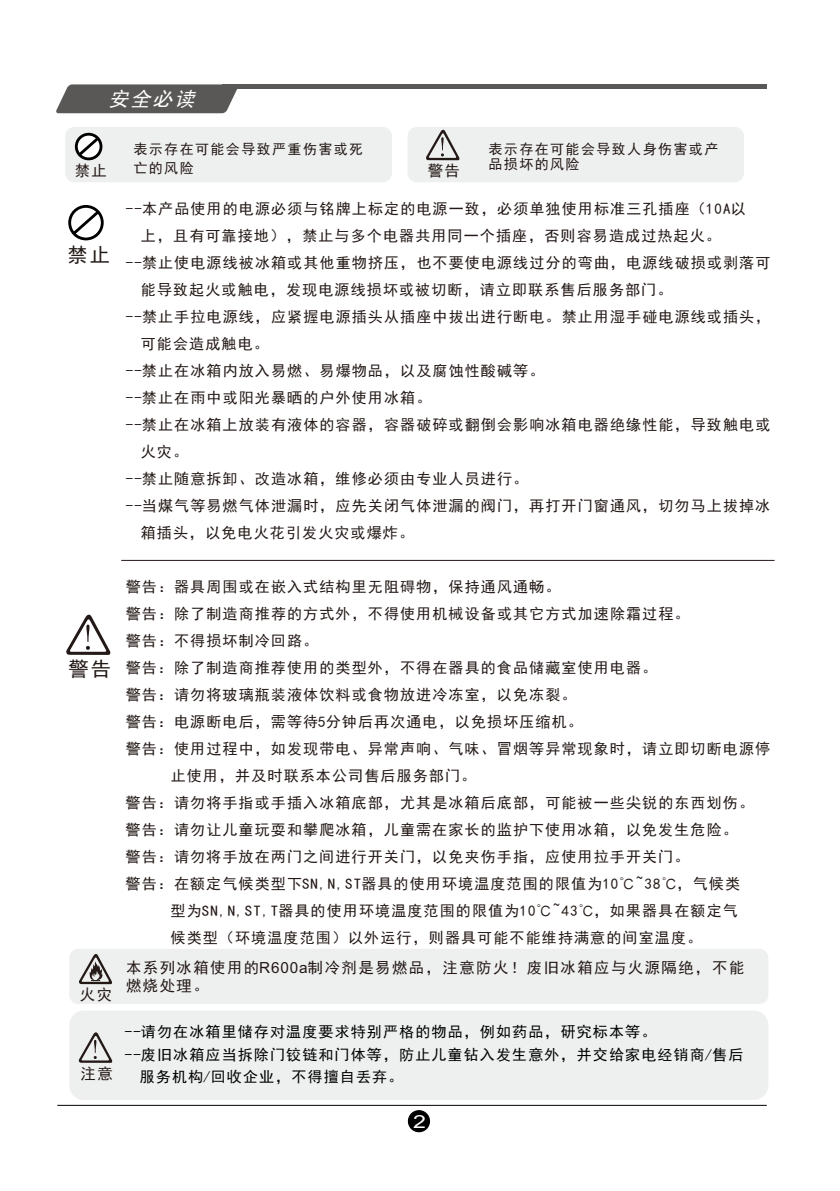
<style>
.page{position:relative;width:840px;height:1191px;background:#fff}
.page>*{position:absolute;margin:0;border:0;box-sizing:border-box;transform-origin:0 0}
.t1{font:20.2px "Sim Hei";color:#231916}
.t2{font:italic 20px "Sim Hei";color:#fff}
.t3{font:18px "Arial";color:#fff;scale:1.29 1}
.t4{font:15.4px/18px "Sim Hei";letter-spacing:.1em;color:#231916}
.t5{font:15px "Sim Hei";letter-spacing:.075em;color:#231916}
.t6{font:15px/22.4px "Sim Hei";letter-spacing:.075em;color:#000}
.t7{font:14px/19.8px "Sim Hei";letter-spacing:.1em;color:#231916}
.s1{font-family:"Arial"}
</style>
<div class="page">
<div style="left:407px;top:127px;width:336px;height:55px;background:#eeefef;border-radius:9px"></div>
<div style="left:69px;top:948px;width:698px;height:56px;background:#eeefef;border-radius:9px"></div>
<div style="left:65px;top:127px;width:327px;height:55px;background:#eeefef;border-radius:9px"></div>
<hr style="left:57px;top:1105px;width:709px;height:1px;background:#000">
<div style="left:407px;top:1110px;width:23px;height:22px;background:#000;border:1px solid #000;border-radius:50%"></div>
<div style="left:222px;top:84px;width:543px;height:5px;background:#595857"></div>
<svg style="left:56px;top:84px;width:181px;height:29px;background:#656463"></svg>
<svg style="left:79px;top:954px;width:33px;height:30px"></svg>
<svg style="left:426px;top:129px;width:33px;height:31px"></svg>
<svg style="left:66px;top:614px;width:45px;height:41px"></svg>
<svg style="left:75px;top:133px;width:27px;height:27px"></svg>
<svg style="left:75px;top:134px;width:27px;height:25px"></svg>
<svg style="left:68px;top:205px;width:36px;height:35px"></svg>
<svg style="left:70px;top:208px;width:32px;height:29px"></svg>
<div style="left:69px;top:1010px;width:698px;height:90px;background:#eeefef;border-radius:15px"></div>
<svg style="left:78px;top:1032px;width:34px;height:30px"></svg>
<hr style="left:121px;top:560px;width:653px;height:1px;background:#231916">
<h2 class="t2" style="left:108px;top:89px;width:93px">安全必读</h2>
<p class="t4" style="left:75px;top:162px;width:34px">禁止</p>
<p class="t7" style="left:133px;top:139px;width:231px">表示存在可能会导致严重伤害或死亡的风险</p>
<p class="t4" style="left:427px;top:162px;width:34px">警告</p>
<p class="t7" style="left:488px;top:141px;width:231px;line-height:15.4px">表示存在可能会导致人身伤害或产品损坏的风险</p>
<h1 class="t1" style="left:68px;top:244px;width:44px">禁止</h1>
<h1 class="t1" style="left:68px;top:658px;width:44px">警告</h1>
<p class="t4" style="left:80px;top:985px;width:34px">火灾</p>
<p class="t5" style="left:126px;top:201px;width:621px">--本产品使用的电源必须与铭牌上标定的电源一致，必须单独使用标准三孔插座（10A以</p>
<p class="t5" style="left:141px;top:228px;width:581px">上，且有可靠接地），禁止与多个电器共用同一个插座，否则容易造成过热起火。</p>
<p class="t5" style="left:126px;top:255px;width:645px">--禁止使电源线被冰箱或其他重物挤压，也不要使电源线过分的弯曲，电源线破损或剥落可</p>
<p class="t5" style="left:141px;top:282px;width:532px">能导致起火或触电，发现电源线损坏或被切断，请立即联系售后服务部门。</p>
<p class="t5" style="left:126px;top:309px;width:645px">--禁止手拉电源线，应紧握电源插头从插座中拔出进行断电。禁止用湿手碰电源线或插头，</p>
<p class="t5" style="left:141px;top:336px;width:129px">可能会造成触电。</p>
<p class="t5" style="left:126px;top:363px;width:420px">--禁止在冰箱内放入易燃、易爆物品，以及腐蚀性酸碱等。</p>
<p class="t5" style="left:126px;top:390px;width:307px">--禁止在雨中或阳光暴晒的户外使用冰箱。</p>
<p class="t5" style="left:126px;top:417px;width:645px">--禁止在冰箱上放装有液体的容器，容器破碎或翻倒会影响冰箱电器绝缘性能，导致触电或</p>
<p class="t5" style="left:141px;top:444px;width:49px">火灾。</p>
<p class="t5" style="left:126px;top:471px;width:403px">--禁止随意拆卸、改造冰箱，维修必须由专业人员进行。</p>
<p class="t5" style="left:126px;top:498px;width:645px">--当煤气等易燃气体泄漏时，应先关闭气体泄漏的阀门，再打开门窗通风，切勿马上拔掉冰</p>
<p class="t5" style="left:141px;top:525px;width:274px">箱插头，以免电火花引发火灾或爆炸。</p>
<p class="t5" style="left:126px;top:579px;width:436px">警告：器具周围或在嵌入式结构里无阻碍物，保持通风通畅。</p>
<p class="t5" style="left:126px;top:606px;width:565px">警告：除了制造商推荐的方式外，不得使用机械设备或其它方式加速除霜过程。</p>
<p class="t5" style="left:126px;top:633px;width:194px">警告：不得损坏制冷回路。</p>
<p class="t5" style="left:126px;top:660px;width:532px">警告：除了制造商推荐使用的类型外，不得在器具的食品储藏室使用电器。</p>
<p class="t5" style="left:126px;top:687px;width:452px">警告：请勿将玻璃瓶装液体饮料或食物放进冷冻室，以免冻裂。</p>
<p class="t5" style="left:126px;top:714px;width:458px">警告：电源断电后，需等待5分钟后再次通电，以免损坏压缩机。</p>
<p class="t5" style="left:126px;top:741px;width:645px">警告：使用过程中，如发现带电、异常声响、气味、冒烟等异常现象时，请立即切断电源停</p>
<p class="t5" style="left:171px;top:768px;width:307px">止使用，并及时联系本公司售后服务部门。</p>
<p class="t5" style="left:126px;top:795px;width:629px">警告：请勿将手指或手插入冰箱底部，尤其是冰箱后底部，可能被一些尖锐的东西划伤。</p>
<p class="t5" style="left:125px;top:822px;width:613px">警告：请勿让儿童玩耍和攀爬冰箱，儿童需在家长的监护下使用冰箱，以免发生危险。</p>
<p class="t5" style="left:125px;top:849px;width:565px">警告：请勿将手放在两门之间进行开关门，以免夹伤手指，应使用拉手开关门。</p>
<p class="t5" style="left:125px;top:876px;width:615px">警告：在额定气候类型下SN,N,ST器具的使用环境温度范围的限值为10℃~38℃，气候类</p>
<p class="t5" style="left:170px;top:903px;width:568px">型为SN,N,ST,T器具的使用环境温度范围的限值为10℃~43℃，如果器具在额定气</p>
<p class="t5" style="left:170px;top:930px;width:532px">候类型（环境温度范围）以外运行，则器具可能不能维持满意的间室温度。</p>
<p class="t4" style="left:126px;top:959px;width:619px">本系列冰箱使用的<span class="s1">R600a</span>制冷剂是易燃品，注意防火！废旧冰箱应与火源隔绝，不能燃烧处理。</p>
<p class="t6" style="left:125px;top:1020px;width:619px">--请勿在冰箱里储存对温度要求特别严格的物品，例如药品，研究标本等。<br>--废旧冰箱应当拆除门铰链和门体等，防止儿童钻入发生意外，并交给家电经销商/售后</p>
<p class="t4" style="left:80px;top:1064px;width:34px">注意</p>
<p class="t6" style="left:140px;top:1065px;width:265px">服务机构/回收企业，不得擅自丢弃。</p>
<p class="t3" style="left:413px;top:1114px;width:12px">2</p>
</div>
